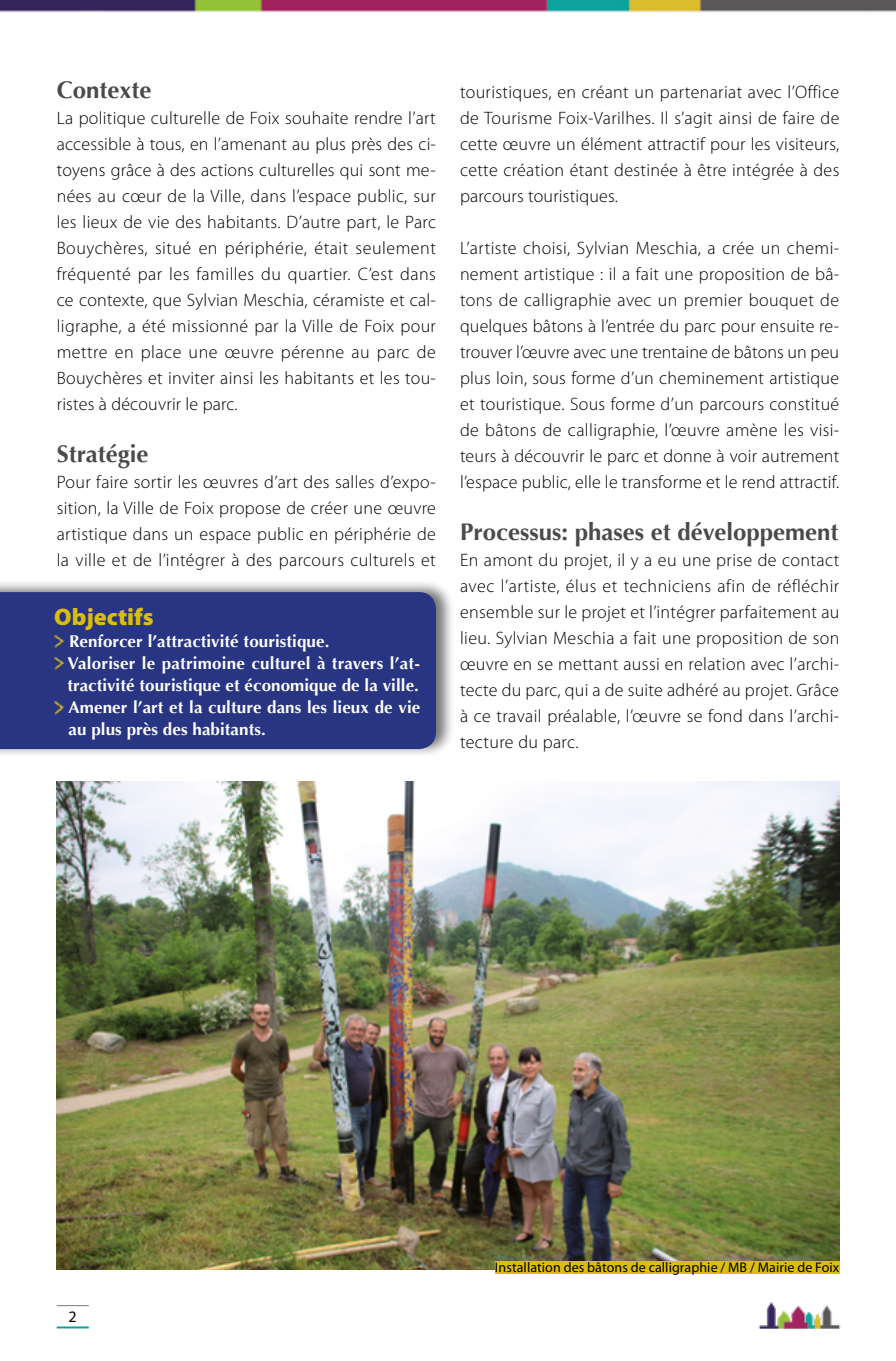
<style>
.page{position:relative;width:896px;height:1361px;background:#fff}
.page>*{position:absolute;margin:0;border:0;box-sizing:border-box;transform-origin:0 0}
._01_Titolar_2{font:700 24px "Optima";color:#4a4a49}
._01_Titolar_2-2{font:900 24px "Myriad Pro";color:#dbbd0f}
._02_text_general{font:300 18px/26px "Myriad Pro";letter-spacing:.02em;color:#000;text-align:justify}
._02_text_general-2{font:700 17px/22px "Optima";letter-spacing:.005em;color:#fff}
.t1{font:16px "Myriad Pro";color:#000}
._02_text_general-3{font:14px "Myriad Pro";letter-spacing:.005em;color:#000}
</style>
<div class="page">
<hr style="left:57px;top:1305px;width:32px;height:1px;background:#7c7b7b">
<hr style="left:57px;top:1326px;width:32px;height:2px;background:#12a19a">
<img style="left:758px;top:1302px;width:83px;height:26px">
<img style="left:0;top:0;width:896px;height:12px">
<div style="left:0;top:579px;width:454px;height:179px;background:#000;opacity:.55"></div>
<div style="left:0;top:592px;width:436px;height:157px;background:#283583"></div>
<svg style="left:54px;top:636px;width:10px;height:12px"></svg>
<svg style="left:54px;top:658px;width:10px;height:12px"></svg>
<svg style="left:54px;top:702px;width:10px;height:12px"></svg>
<img style="left:57px;top:781px;width:782px;height:488px">
<div style="left:495px;top:1261px;width:344px;height:12px;background:#dbbd0f"></div>
<p class="_01_Titolar_2" style="left:57px;top:76px;width:96px">Contexte</p>
<p class="_02_text_general" style="left:57px;top:105px;width:381px">La politique culturelle de Foix souhaite rendre l’art accessible à tous, en l’amenant au plus près des ci&shy;toyens grâce à des actions culturelles qui sont me&shy;nées au cœur de la Ville, dans l’espace public, sur les lieux de vie des habitants. D’autre part, le Parc Bouychères, situé en périphérie, était seulement fréquenté par les familles du quartier. C’est dans ce contexte, que Sylvian Meschia, céramiste et cal&shy;ligraphe, a été missionné par la Ville de Foix pour mettre en place une œuvre pérenne au parc de Bouychères et inviter ainsi les habitants et les tou&shy;ristes à découvrir le parc.</p>
<p class="_01_Titolar_2" style="left:57px;top:440px;width:93px">Stratégie</p>
<p class="_02_text_general" style="left:57px;top:469px;width:381px">Pour faire sortir les œuvres d’art des salles d’expo&shy;sition, la Ville de Foix propose de créer une œuvre artistique dans un espace public en périphérie de la ville et de l’intégrer à des parcours culturels et</p>
<p class="_01_Titolar_2-2" style="left:54px;top:600px;width:101px">Objectifs</p>
<p class="_02_text_general-2" style="left:69px;top:630px;width:262px">Renforcer l’attractivité touristique.</p>
<p class="_02_text_general-2" style="left:68px;top:652px;width:354px">Valoriser le patrimoine culturel à travers l’at&shy;tractivité touristique et économique de la ville.</p>
<p class="_02_text_general-2" style="left:68px;top:696px;width:353px">Amener l’art et la culture dans les lieux de vie au plus près des habitants.</p>
<p class="_02_text_general" style="left:460px;top:79px;width:381px">touristiques, en créant un partenariat avec l’Office de Tourisme Foix-Varilhes. Il s’agit ainsi de faire de cette œuvre un élément attractif pour les visiteurs, cette création étant destinée à être intégrée à des parcours touristiques.</p>
<p class="_02_text_general" style="left:460px;top:235px;width:381px">L’artiste choisi, Sylvian Meschia, a crée un chemi&shy;nement artistique : il a fait une proposition de bâ&shy;tons de calligraphie avec un premier bouquet de quelques bâtons à l’entrée du parc pour ensuite re&shy;trouver l’œuvre avec une trentaine de bâtons un peu plus loin, sous forme d’un cheminement artistique et touristique. Sous forme d’un parcours constitué de bâtons de calligraphie, l’œuvre amène les visi&shy;teurs à découvrir le parc et donne à voir autrement l’espace public, elle le transforme et le rend attractif.</p>
<p class="_01_Titolar_2" style="left:460px;top:518px;width:380px">Processus: phases et développement</p>
<p class="_02_text_general" style="left:460px;top:547px;width:381px">En amont du projet, il y a eu une prise de contact avec l’artiste, élus et techniciens afin de réfléchir ensemble sur le projet et l’intégrer parfaitement au lieu. Sylvian Meschia a fait une proposition de son œuvre en se mettant aussi en relation avec l’archi&shy;tecte du parc, qui a de suite adhéré au projet. Grâce à ce travail préalable, l’œuvre se fond dans l’archi&shy;tecture du parc.</p>
<p class="t1" style="left:69px;top:1306px;width:10px">2</p>
<p class="_02_text_general-3" style="left:495px;top:1259px;width:346px">Installation des bâtons de calligraphie / MB / Mairie de Foix</p>
</div>
